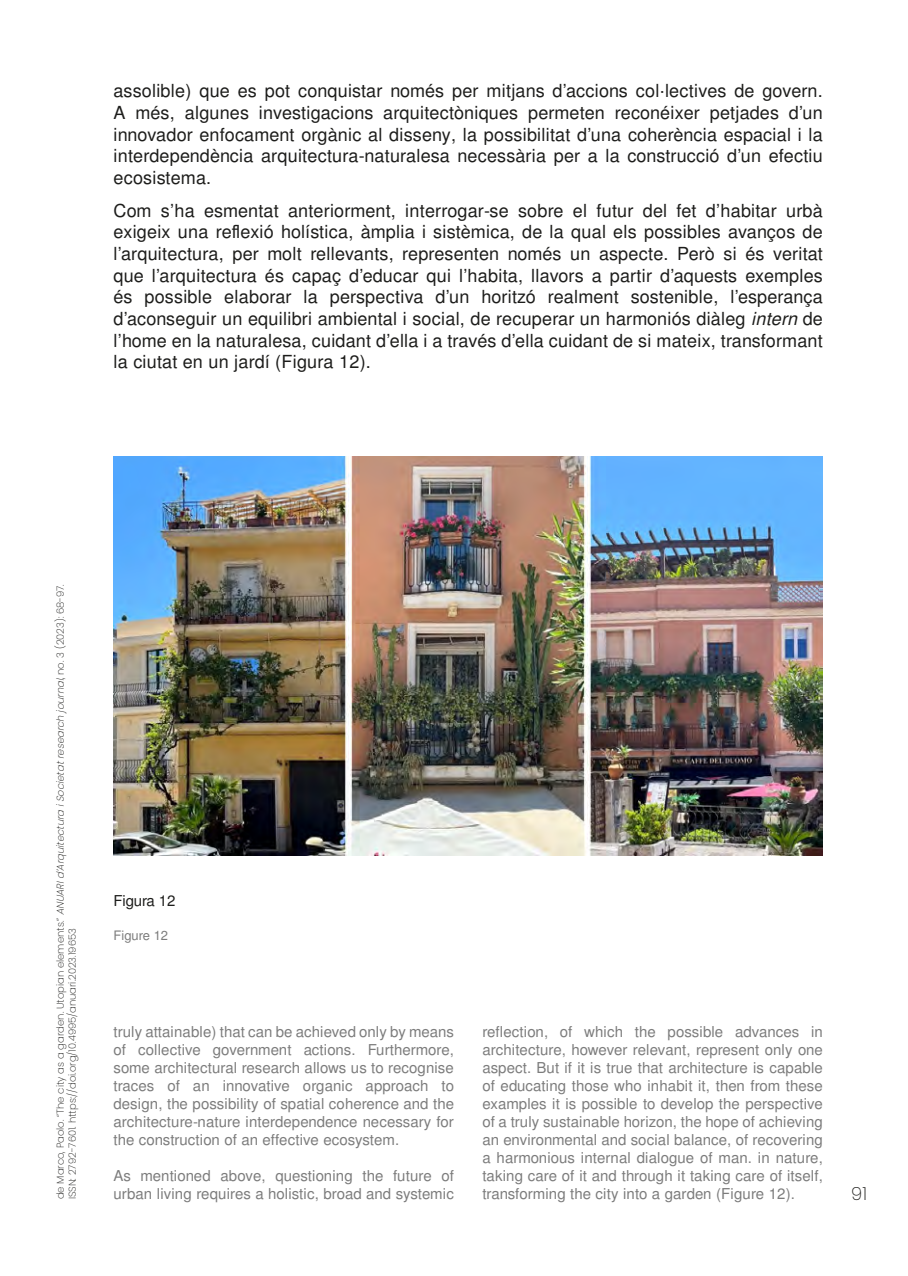
<style>
.page{position:relative;width:908px;height:1276px;background:#fff}
.page>*{position:absolute;margin:0;border:0;box-sizing:border-box;transform-origin:0 0}
.val_cos_de_text{font:18px/21.6px "Free Sans";letter-spacing:.015em;color:#1d1d1b;text-align:justify}
.t1{font:200 18px "Poppins";color:#1d1d1b}
.eng_text{font:15px/18px "Free Sans";letter-spacing:.005em;color:#7c7c7c;text-align:justify}
.val_cos_de_text-2{font:15px "Free Sans";letter-spacing:-.01em;color:#1d1d1b}
.val_cos_de_text-3{font:13px "Free Sans";color:#7c7c7c}
.t2{font:200 10px "Poppins";color:#1d1d1b}
.s1{font-style:italic}
</style>
<div class="page">
<img style="left:113px;top:456px;width:709px;height:399px">
<p class="val_cos_de_text" style="left:113px;top:81px;width:710px">assolible) que es pot conquistar només per mitjans d’accions col·lectives de govern.<br>A més, algunes investigacions arquitectòniques permeten reconéixer petjades d’un innovador enfocament orgànic al disseny, la possibilitat d’una coherència espacial i la interdependència arquitectura-naturalesa necessària per a la construcció d’un efectiu ecosistema.</p>
<p class="val_cos_de_text" style="left:113px;top:201px;width:710px">Com s’ha esmentat anteriorment, interrogar-se sobre el futur del fet d’habitar urbà exigeix una reflexió holística, àmplia i sistèmica, de la qual els possibles avanços de l’arquitectura, per molt rellevants, representen només un aspecte. Però si és veritat que l’arquitectura és capaç d’educar qui l’habita, llavors a partir d’aquests exemples és possible elaborar la perspectiva d’un horitzó realment sostenible, l’esperança d’aconseguir un equilibri ambiental i social, de recuperar un harmoniós diàleg <span class="s1">intern</span>de l’home en la naturalesa, cuidant d’ella i a través d’ella cuidant de si mateix, transformant la ciutat en un jardí (Figura 12).</p>
<p class="t2" style="left:55px;top:1199px;width:617px;rotate:-90deg">de Marco, Paolo. “The city as a garden. Utopian elements.” <span class="s1">ANUARId’Arquitectura iSocietatresearchjournal</span>, n o . 3 ( 2 0 2 3 ) : 6 8 - 9 7 .</p>
<p class="t2" style="left:67px;top:1199px;width:272px;rotate:-90deg">ISSN: 2792-7601. https://doi.org/10.4995/anuari.2023.19653</p>
<p class="val_cos_de_text-2" style="left:113px;top:890px;width:63px">Figura 12</p>
<p class="val_cos_de_text-3" style="left:113px;top:926px;width:56px">Figure 12</p>
<p class="eng_text" style="left:113px;top:1024px;width:342px">truly attainable) that can be achieved only by means of collective government actions. Furthermore, some architectural research allows us to recognise traces of an innovative organic approach to design, the possibility of spatial coherence and the architecture-nature interdependence necessary for the construction of an effective ecosystem.</p>
<p class="eng_text" style="left:113px;top:1168px;width:342px">As mentioned above, questioning the future of urban living requires a holistic, broad and systemic</p>
<p class="eng_text" style="left:482px;top:1024px;width:342px">reflection, of which the possible advances in architecture, however relevant, represent only one aspect. But if it is true that architecture is capable of educating those who inhabit it, then from these examples it is possible to develop the perspective of a truly sustainable horizon, the hope of achieving an environmental and social balance, of recovering a harmonious internal dialogue of man. in nature, taking care of it and through it taking care of itself, transforming the city into a garden (Figure 12).</p>
<p class="t1" style="left:850px;top:1183px;width:17px">91</p>
</div>
